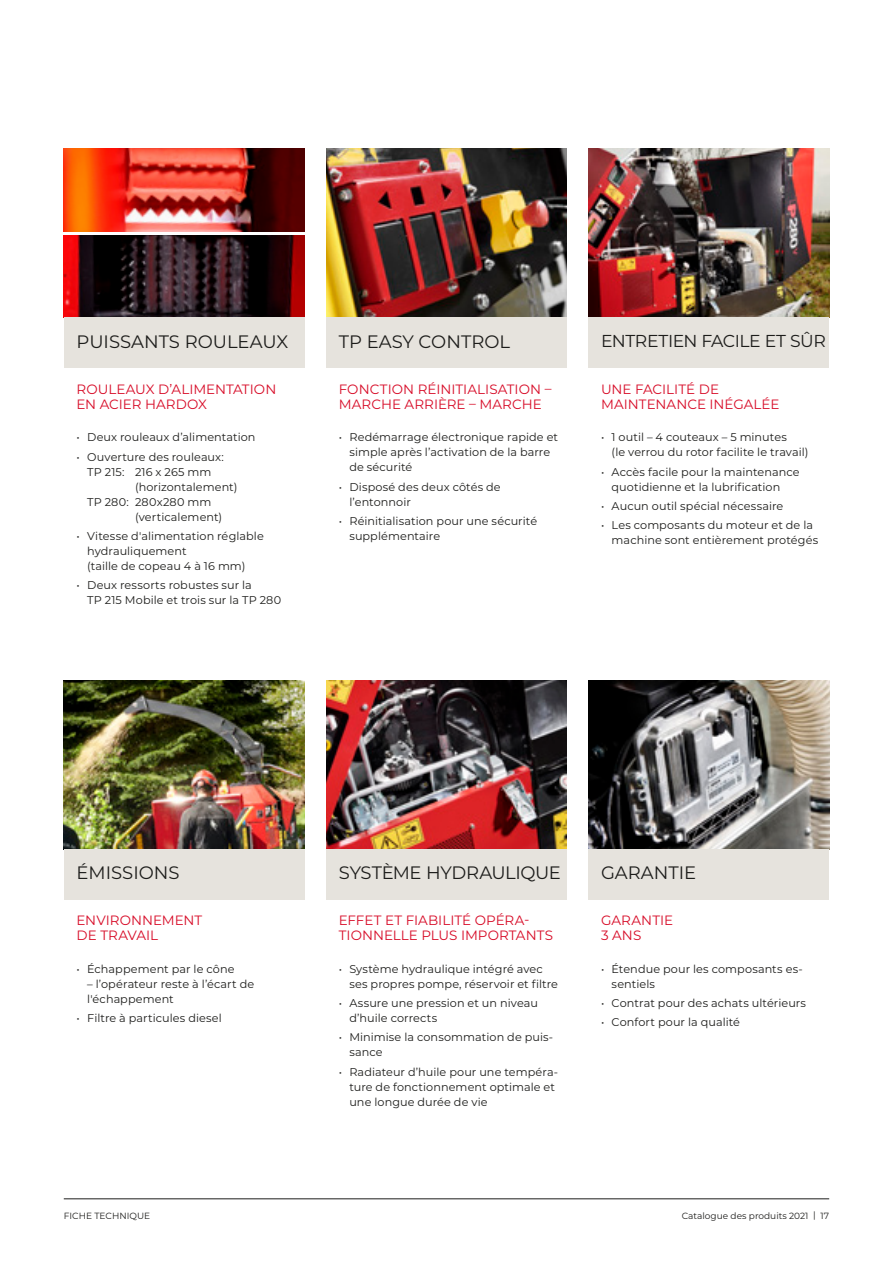
<style>
.page{position:relative;width:893px;height:1263px;background:#fff}
.page>*{position:absolute;margin:0;border:0;box-sizing:border-box;transform-origin:0 0}
.t1{font:18px "Montserrat";color:#1d1d1b}
.t2{font:18px "Montserrat";letter-spacing:-.02em;color:#1d1d1b}
.t3{font:17.25px "Montserrat";letter-spacing:-.03em;color:#1d1d1b}
.t4{font:13.5px/15px "Montserrat";letter-spacing:.005em;color:#d70a26}
.t5{font:11.25px/15px "Montserrat";letter-spacing:.005em;color:#1d1d1b}
.t6{font:9px "Montserrat";color:#1d1d1b}
</style>
<div class="page">
<hr style="left:64px;top:1198px;width:765px;height:1px;background:#1d1d1b">
<img style="left:64px;top:235px;width:241px;height:83px">
<img style="left:326px;top:680px;width:241px;height:169px">
<img style="left:64px;top:680px;width:241px;height:169px">
<img style="left:588px;top:680px;width:241px;height:169px">
<img style="left:588px;top:149px;width:241px;height:169px">
<img style="left:326px;top:149px;width:241px;height:169px">
<img style="left:64px;top:149px;width:241px;height:82px">
<div style="left:64px;top:318px;width:241px;height:50px;background:#e6e3dd"></div>
<div style="left:326px;top:849px;width:241px;height:50px;background:#e6e3dd"></div>
<div style="left:64px;top:849px;width:241px;height:50px;background:#e6e3dd"></div>
<div style="left:588px;top:849px;width:241px;height:50px;background:#e6e3dd"></div>
<div style="left:326px;top:318px;width:241px;height:50px;background:#e6e3dd"></div>
<div style="left:588px;top:318px;width:241px;height:50px;background:#e6e3dd"></div>
<h1 class="t1" style="left:77px;top:329px;width:213px">PUISSANTS ROULEAUX</h1>
<p class="t4" style="left:77px;top:381px;width:201px">ROULEAUX D’ALIMENTATION<br>EN ACIER HARDOX</p>
<p class="t5" style="left:77px;top:429px;width:181px">• Deux rouleaux d’alimentation</p>
<p class="t5" style="left:77px;top:449px;width:149px">• Ouverture des rouleaux:</p>
<p class="t5" style="left:87px;top:464px;width:126px">TP 215: 216 x 265 mm</p>
<p class="t5" style="left:135px;top:479px;width:104px">(horizontalement)</p>
<p class="t5" style="left:87px;top:494px;width:126px">TP 280: 280x280 mm</p>
<p class="t5" style="left:135px;top:509px;width:89px">(verticalement)</p>
<p class="t5" style="left:87px;top:528px;width:178px;text-indent:-11px">• Vitesse d'alimentation réglable hydrauliquement<br>(taille de copeau 4 à 16 mm)</p>
<p class="t5" style="left:87px;top:577px;width:195px;text-indent:-11px">• Deux ressorts robustes sur la<br>TP 215 Mobile et trois sur la TP 280</p>
<h1 class="t1" style="left:339px;top:329px;width:173px">TP EASY CONTROL</h1>
<h2 class="t3" style="left:601px;top:329px;width:226px">ENTRETIEN FACILE ET SÛR</h2>
<p class="t4" style="left:339px;top:381px;width:214px">FONCTION RÉINITIALISATION –<br>MARCHE ARRIÈRE – MARCHE</p>
<p class="t5" style="left:349px;top:429px;width:210px;text-indent:-11px">• Redémarrage électronique rapide et simple après l’activation de la barre de sécurité</p>
<p class="t5" style="left:349px;top:479px;width:153px;text-indent:-11px">• Disposé des deux côtés de l’entonnoir</p>
<p class="t5" style="left:349px;top:513px;width:189px;text-indent:-11px">• Réinitialisation pour une sécurité supplémentaire</p>
<p class="t4" style="left:601px;top:381px;width:180px">UNE FACILITÉ DE<br>MAINTENANCE INÉGALÉE</p>
<p class="t5" style="left:612px;top:429px;width:198px;text-indent:-11px">• 1 outil – 4 couteaux – 5 minutes<br>(le verrou du rotor facilite le travail)</p>
<p class="t5" style="left:612px;top:464px;width:190px;text-indent:-11px">• Accès facile pour la maintenance quotidienne et la lubrification</p>
<p class="t5" style="left:601px;top:498px;width:184px">• Aucun outil spécial nécessaire</p>
<p class="t5" style="left:612px;top:517px;width:208px;text-indent:-11px">• Les composants du moteur et de la machine sont entièrement protégés</p>
<h1 class="t1" style="left:77px;top:860px;width:105px">ÉMISSIONS</h1>
<h1 class="t2" style="left:339px;top:860px;width:224px">SYSTÈME HYDRAULIQUE</h1>
<h1 class="t1" style="left:601px;top:860px;width:97px">GARANTIE</h1>
<p class="t4" style="left:77px;top:913px;width:127px">ENVIRONNEMENT<br>DE TRAVAIL</p>
<p class="t5" style="left:77px;top:961px;width:160px">• Échappement par le cône</p>
<p class="t5" style="left:87px;top:976px;width:169px">– l’opérateur reste à l’écart de l'échappement</p>
<p class="t5" style="left:77px;top:1010px;width:147px">• Filtre à particules diesel</p>
<p class="t4" style="left:339px;top:913px;width:216px">EFFET ET FIABILITÉ OPÉRA-<br>TIONNELLE PLUS IMPORTANTS</p>
<p class="t5" style="left:349px;top:961px;width:210px;text-indent:-11px">• Système hydraulique intégré avec ses propres pompe, réservoir et filtre</p>
<p class="t5" style="left:349px;top:995px;width:190px;text-indent:-11px">• Assure une pression et un niveau d’huile corrects</p>
<p class="t5" style="left:349px;top:1029px;width:205px;text-indent:-11px">• Minimise la consommation de puis&shy;sance</p>
<p class="t5" style="left:349px;top:1064px;width:210px;text-indent:-11px">• Radiateur d’huile pour une tempéra&shy;ture de fonctionnement optimale et une longue durée de vie</p>
<p class="t4" style="left:601px;top:913px;width:74px">GARANTIE<br>3 ANS</p>
<p class="t5" style="left:612px;top:961px;width:193px;text-indent:-11px">• Étendue pour les composants es&shy;sentiels</p>
<p class="t5" style="left:601px;top:995px;width:207px">• Contrat pour des achats ultérieurs</p>
<p class="t5" style="left:601px;top:1014px;width:141px">• Confort pour la qualité</p>
<p class="t6" style="left:64px;top:1209px;width:88px">FICHE TECHNIQUE</p>
<p class="t6" style="left:682px;top:1209px;width:149px">Catalogue des produits 2021 | 17</p>
</div>
